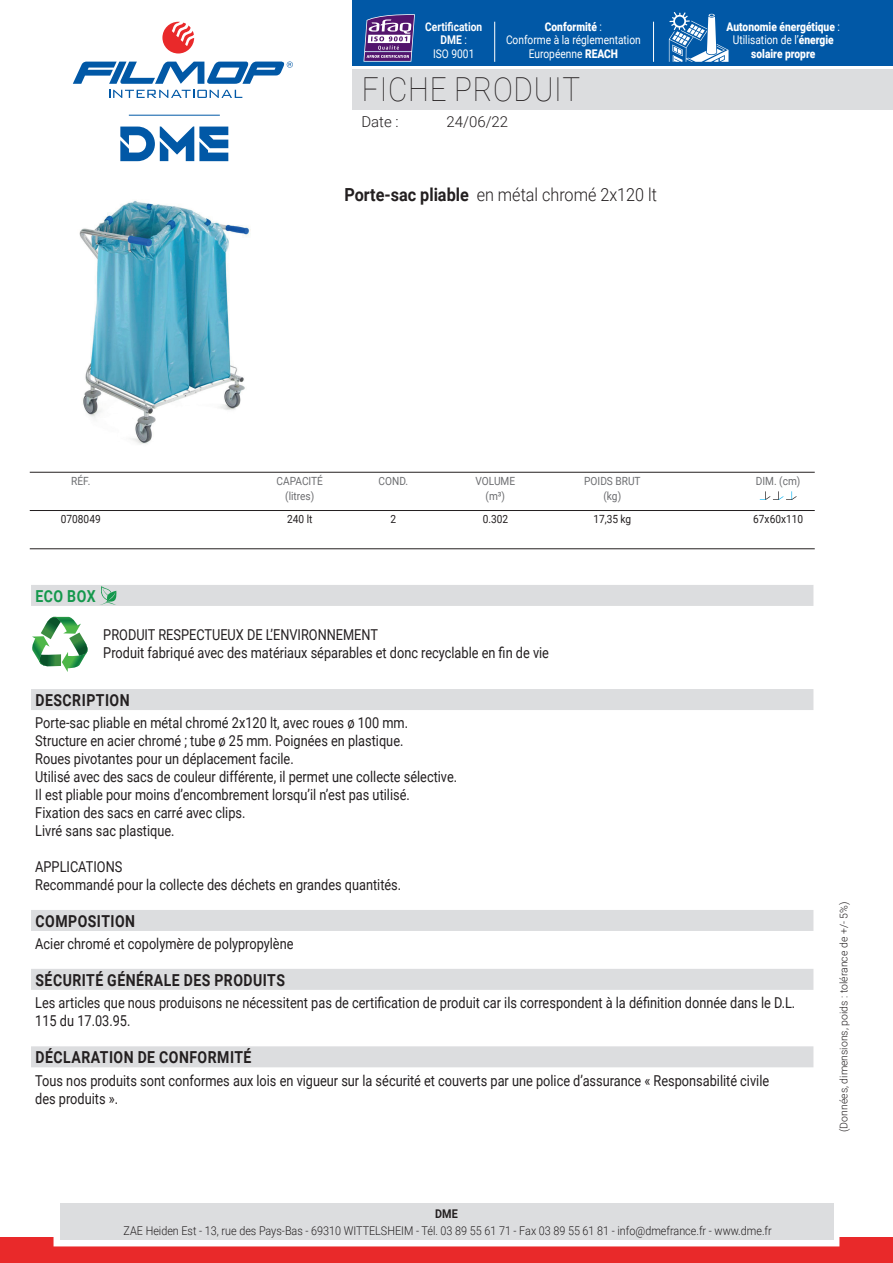
<style>
.page{position:relative;width:893px;height:1263px;background:#fff}
.page>*{position:absolute;margin:0;border:0;box-sizing:border-box;transform-origin:0 0}
.t1{font:100 33px "Roboto";letter-spacing:.025em;color:#231f20;scale:.9 1}
.t2{font:300 18px "Roboto";color:#231f20;scale:.9 1}
.t3{font:700 16.5px "Roboto";letter-spacing:.035em;color:#231f20;scale:.85 1}
.t4{font:700 16.5px "Roboto";letter-spacing:.035em;color:#14984c;scale:.85 1}
.t5{font:15px/18px "Roboto";color:#231f20;scale:.85 1}
.t6{font:300 15px "Roboto";color:#231f20}
.t7{font:300 12px "Roboto";color:#231f20;scale:.9 1}
.t8{font:900 12px/13.5px "Roboto";color:#fff;text-align:center;scale:.85 1}
.t9{font:12px/13.5px "Roboto";color:#fff;text-align:center;scale:.85 1}
.t10{font:700 12px/13.5px "Roboto";color:#fff;text-align:center;scale:.85 1}
.t11{font:700 12px "Roboto";color:#231f20;scale:.9 1}
.t12{font:11.25px/15px "Roboto";color:#6c6d70;text-align:center;scale:.9 1}
.t13{font:11.25px "Roboto";color:#231f20;scale:.9 1}
.t14{font:300 10.5px "Roboto";color:#231f20}
.s1{font-weight:400}
.s2{font-weight:900}
.s3{font-weight:700}
</style>
<div class="page">
<div style="left:353px;top:69px;width:540px;height:40px;background:#dcdddf"></div>
<svg style="left:109px;top:90px;width:133px;height:8px"></svg>
<svg style="left:162px;top:22px;width:32px;height:32px"></svg>
<svg style="left:73px;top:61px;width:220px;height:23px"></svg>
<div style="left:353px;top:0;width:540px;height:66px;background:#0158a6"></div>
<div style="left:0;top:1237px;width:893px;height:26px;background:#e9292a"></div>
<div style="left:54px;top:1197px;width:785px;height:49px;border:12px solid #fff"></div>
<div style="left:60px;top:1203px;width:773px;height:37px;background:#dcdddf"></div>
<svg style="left:120px;top:126px;width:108px;height:35px"></svg>
<hr style="left:129px;top:115px;width:91px;height:1px;background:#0158a6">
<hr style="left:653px;top:22px;width:1px;height:40px;background:#fff">
<hr style="left:494px;top:22px;width:1px;height:40px;background:#fff">
<svg style="left:669px;top:12px;width:59px;height:50px"></svg>
<svg style="left:363px;top:14px;width:52px;height:48px"></svg>
<hr style="left:365px;top:51px;width:46px;height:1px;background:#fff">
<img style="left:79px;top:200px;width:172px;height:244px">
<div style="left:31px;top:585px;width:782px;height:21px;background:#dcdddf"></div>
<svg style="left:100px;top:586px;width:17px;height:19px"></svg>
<svg style="left:32px;top:616px;width:56px;height:56px"></svg>
<div style="left:31px;top:689px;width:782px;height:21px;background:#dcdddf"></div>
<div style="left:31px;top:910px;width:782px;height:21px;background:#dcdddf"></div>
<div style="left:31px;top:969px;width:782px;height:21px;background:#dcdddf"></div>
<div style="left:31px;top:1046px;width:782px;height:21px;background:#dcdddf"></div>
<hr style="left:30px;top:472px;width:785px;height:1px;background:#231f20">
<hr style="left:30px;top:548px;width:785px;height:1px;background:#231f20">
<hr style="left:30px;top:510px;width:785px;height:1px;background:#231f20">
<svg style="left:760px;top:491px;width:37px;height:9px"></svg>
<p class="t10" style="left:425px;top:19px;width:68px">Certification<br>DME <span class="s1">:<br>ISO 9001</span></p>
<p class="t8" style="left:727px;top:19px;width:135px">Autonomie énergétique <span class="s1">:<br>Utilisation de l’</span>énergie solaire propre</p>
<p class="t9" style="left:506px;top:19px;width:160px"><span class="s2">Conformité</span> :<br>Conforme à la réglementation<br>Européenne <span class="s2">REACH</span></p>
<h1 class="t1" style="left:362px;top:67px;width:244px">FICHE PRODUIT</h1>
<p class="t6" style="left:361px;top:111px;width:39px">Date :</p>
<p class="t6" style="left:446px;top:111px;width:63px">24/06/22</p>
<p class="t2" style="left:344px;top:182px;width:349px"><span class="s3">Porte-sac pliable</span> en métal chromé 2x120 lt</p>
<p class="t12" style="left:71px;top:473px;width:23px">RÉF.</p>
<p class="t13" style="left:61px;top:511px;width:46px">0708049</p>
<p class="t4" style="left:36px;top:584px;width:72px">ECO BOX</p>
<p class="t12" style="left:277px;top:473px;width:53px">CAPACITÉ (litres)</p>
<p class="t13" style="left:287px;top:511px;width:30px">240 lt</p>
<p class="t12" style="left:379px;top:473px;width:34px">COND.</p>
<p class="t13" style="left:390px;top:511px;width:8px">2</p>
<p class="t12" style="left:476px;top:473px;width:46px">VOLUME (m³)</p>
<p class="t13" style="left:483px;top:511px;width:30px">0.302</p>
<p class="t12" style="left:584px;top:473px;width:64px">POIDS BRUT (kg)</p>
<p class="t13" style="left:593px;top:511px;width:44px">17,35 kg</p>
<p class="t12" style="left:756px;top:473px;width:51px">DIM. (cm)</p>
<p class="t13" style="left:753px;top:511px;width:57px">67x60x110</p>
<p class="t5" style="left:103px;top:625px;width:526px">PRODUIT RESPECTUEUX DE L’ENVIRONNEMENT<br>Produit fabriqué avec des matériaux séparables et donc recyclable en fin de vie</p>
<p class="t3" style="left:36px;top:689px;width:112px">DESCRIPTION</p>
<p class="t5" style="left:35px;top:713px;width:498px">Porte-sac pliable en métal chromé 2x120 lt, avec roues ø 100 mm.<br>Structure en acier chromé ; tube ø 25 mm. Poignées en plastique.<br>Roues pivotantes pour un déplacement facile.<br>Utilisé avec des sacs de couleur différente, il permet une collecte sélective.<br>Il est pliable pour moins d’encombrement lorsqu’il n’est pas utilisé.<br>Fixation des sacs en carré avec clips.<br>Livré sans sac plastique.</p>
<p class="t5" style="left:35px;top:857px;width:432px">APPLICATIONS<br>Recommandé pour la collecte des déchets en grandes quantités.</p>
<p class="t3" style="left:36px;top:909px;width:119px">COMPOSITION</p>
<p class="t5" style="left:35px;top:934px;width:305px">Acier chromé et copolymère de polypropylène</p>
<p class="t3" style="left:36px;top:968px;width:295px">SÉCURITÉ GÉNÉRALE DES PRODUITS</p>
<p class="t5" style="left:35px;top:993px;width:896px">Les articles que nous produisons ne nécessitent pas de certification de produit car ils correspondent à la définition donnée dans le D.L.<br>115 du 17.03.95.</p>
<p class="t3" style="left:36px;top:1046px;width:256px">DÉCLARATION DE CONFORMITÉ</p>
<p class="t5" style="left:35px;top:1071px;width:865px">Tous nos produits sont conformes aux lois en vigueur sur la sécurité et couverts par une police d’assurance « Responsabilité civile des produits ».</p>
<p class="t11" style="left:435px;top:1206px;width:27px">DME</p>
<p class="t7" style="left:124px;top:1222px;width:722px">ZAE Heiden Est - 13, rue des Pays-Bas - 69310 WITTELSHEIM - Tél. 03 89 55 61 71 - Fax 03 89 55 61 81 - info@dmefrance.fr - www.dme.fr</p>
<p class="t14" style="left:836px;top:1132px;width:232px;rotate:-90deg">(Données, dimensions, poids : tolérance de +/- 5%)</p>
</div>
